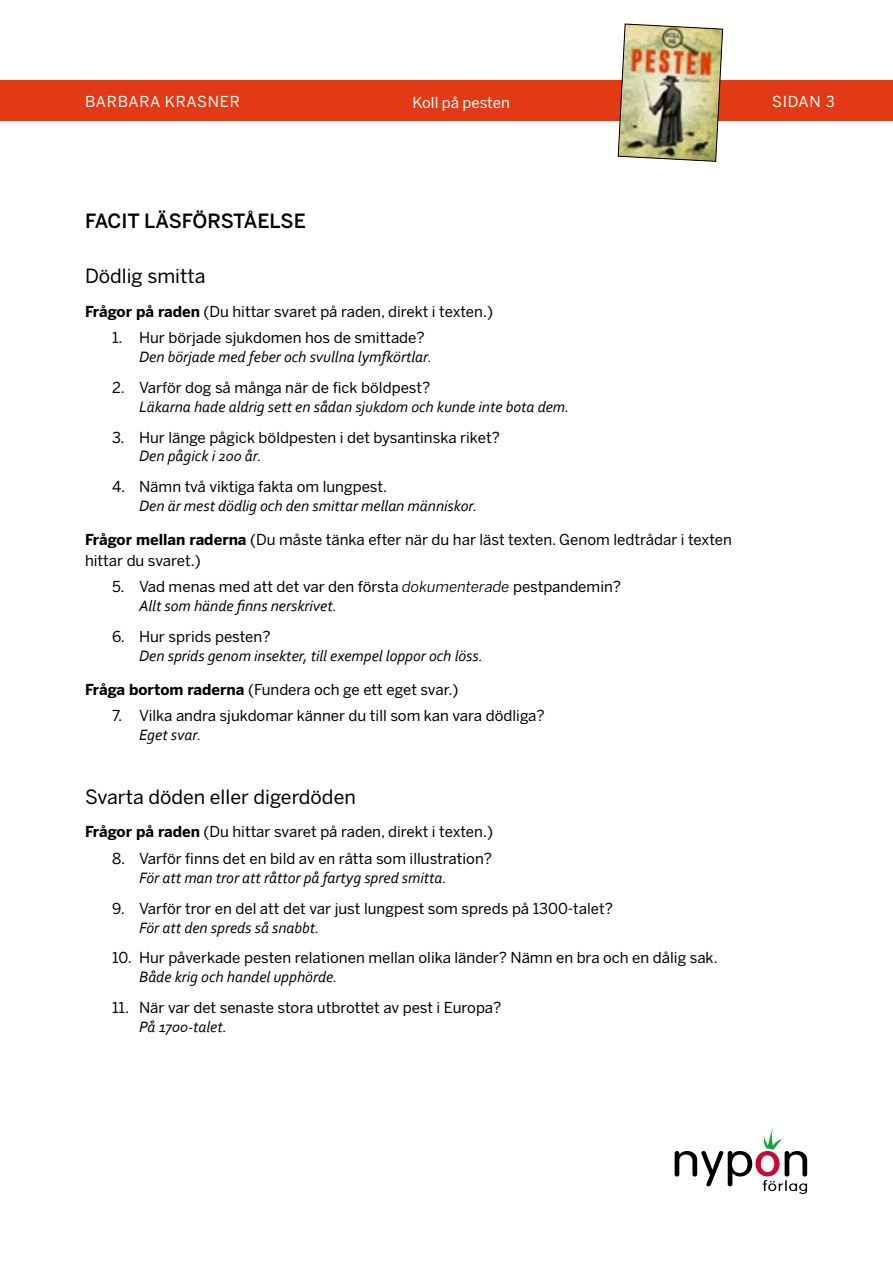
<style>
.page{position:relative;width:893px;height:1263px;background:#fff}
.page>*{position:absolute;margin:0;border:0;box-sizing:border-box;transform-origin:0 0}
.t1{font:19.5px "Benton Sans";color:#000}
.t2{font:500 19.5px "Benton Sans";letter-spacing:-.005em;color:#000}
.t3{font:italic 15.75px "Corbel";color:#000}
.t4{font:15px/21px "Benton Sans";color:#000}
.t5{font:15px "Benton Sans";letter-spacing:.05em;color:#fff}
.t6{font:15px "Benton Sans";letter-spacing:-.01em;color:#fff}
.t7{font:15px "Benton Sans";letter-spacing:.025em;color:#fff}
.s1{font-weight:700}
.s2{font-style:italic}
</style>
<div class="page">
<div style="left:0;top:81px;width:893px;height:40px;background:#e23a14"></div>
<img style="left:618px;top:23px;width:105px;height:139px">
<svg style="left:675px;top:1128px;width:132px;height:66px"></svg>
<p class="t5" style="left:85px;top:92px;width:156px">BARBARA KRASNER</p>
<p class="t6" style="left:412px;top:93px;width:99px">Koll på pesten</p>
<p class="t7" style="left:772px;top:92px;width:64px">SIDAN 3</p>
<h1 class="t2" style="left:85px;top:209px;width:222px">FACIT LÄSFÖRSTÅELSE</h1>
<h1 class="t1" style="left:85px;top:264px;width:122px">Dödlig smitta</h1>
<p class="t4" style="left:85px;top:301px;width:410px"><span class="s1">Frågor på raden</span> (Du hittar svaret på raden, direkt i texten.)</p>
<p class="t4" style="left:112px;top:327px;width:314px">1. Hur började sjukdomen hos de smittade?</p>
<p class="t3" style="left:139px;top:347px;width:294px">Den började med feber och svullna lymfkörtlar.</p>
<p class="t4" style="left:112px;top:377px;width:320px">2. Varför dog så många när de fick böldpest?</p>
<p class="t3" style="left:139px;top:397px;width:432px">Läkarna hade aldrig sett en sådan sjukdom och kunde inte bota dem.</p>
<p class="t4" style="left:112px;top:427px;width:389px">3. Hur länge pågick böldpesten i det bysantinska riket?</p>
<p class="t3" style="left:139px;top:446px;width:124px">Den pågick i 200 år.</p>
<p class="t4" style="left:112px;top:476px;width:277px">4. Nämn två viktiga fakta om lungpest.</p>
<p class="t3" style="left:139px;top:496px;width:340px">Den är mest dödlig och den smittar mellan människor.</p>
<p class="t4" style="left:85px;top:529px;width:648px"><span class="s1">Frågor mellan raderna</span> (Du måste tänka efter när du har läst texten. Genom ledtrådar i texten hittar du svaret.)</p>
<p class="t4" style="left:112px;top:576px;width:511px">5. Vad menas med att det var den första <span class="s2">dokumenterade</span> pestpandemin?</p>
<p class="t3" style="left:139px;top:596px;width:199px">Allt som hände finns nerskrivet.</p>
<p class="t4" style="left:112px;top:626px;width:160px">6. Hur sprids pesten?</p>
<p class="t3" style="left:139px;top:646px;width:345px">Den sprids genom insekter, till exempel loppor och löss.</p>
<p class="t4" style="left:85px;top:679px;width:375px"><span class="s1">Fråga bortom raderna</span> (Fundera och ge ett eget svar.)</p>
<p class="t4" style="left:112px;top:705px;width:434px">7. Vilka andra sjukdomar känner du till som kan vara dödliga?</p>
<p class="t3" style="left:139px;top:725px;width:64px">Eget svar.</p>
<h1 class="t1" style="left:85px;top:785px;width:272px">Svarta döden eller digerdöden</h1>
<p class="t4" style="left:85px;top:821px;width:410px"><span class="s1">Frågor på raden</span> (Du hittar svaret på raden, direkt i texten.)</p>
<p class="t4" style="left:112px;top:848px;width:381px">8. Varför finns det en bild av en råtta som illustration?</p>
<p class="t3" style="left:139px;top:868px;width:310px">För att man tror att råttor på fartyg spred smitta.</p>
<p class="t4" style="left:112px;top:898px;width:503px">9. Varför tror en del att det var just lungpest som spreds på 1300-talet?</p>
<p class="t3" style="left:139px;top:917px;width:182px">För att den spreds så snabbt.</p>
<p class="t4" style="left:112px;top:947px;width:607px">10. Hur påverkade pesten relationen mellan olika länder? Nämn en bra och en dålig sak.</p>
<p class="t3" style="left:139px;top:967px;width:200px">Både krig och handel upphörde.</p>
<p class="t4" style="left:112px;top:997px;width:391px">11. När var det senaste stora utbrottet av pest i Europa?</p>
<p class="t3" style="left:139px;top:1017px;width:89px">På 1700-talet.</p>
</div>
